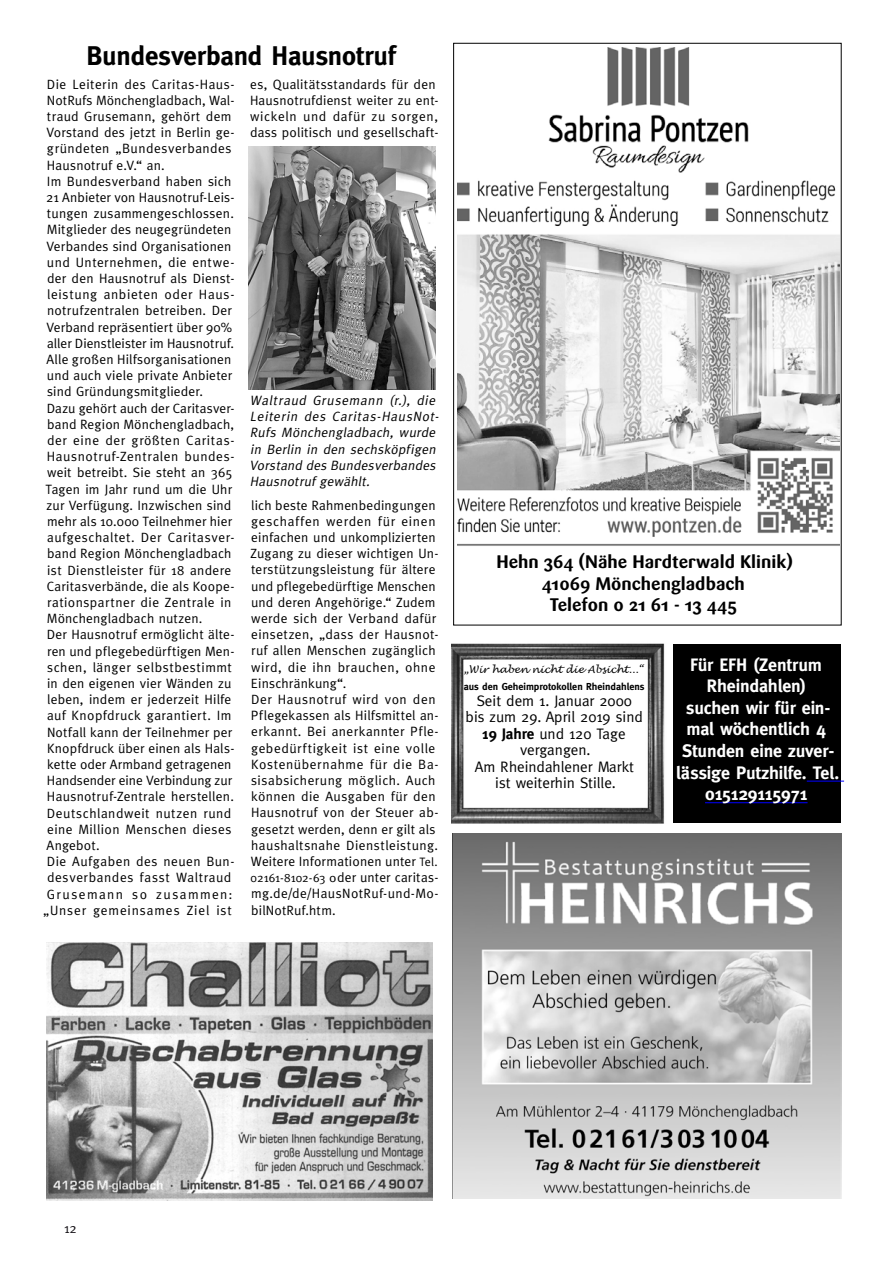
<style>
.page{position:relative;width:893px;height:1263px;background:#fff}
.page>*{position:absolute;margin:0;border:0;box-sizing:border-box;transform-origin:0 0}
.t1{font:700 27px "Meta";letter-spacing:-.01em;color:#000}
.t2{font:700 18px/21.6px "Meta";letter-spacing:-.01em;color:#fff;text-align:center}
.t3{font:700 18px/21.6px "Sari";color:#000;text-align:center}
.t4{font:15.15px/16.4px "Meta";color:#000;text-align:center}
.t5{font:13.5px/16.2px "Meta";letter-spacing:.025em;color:#000}
.t6{font:italic 13.5px/16.2px "Meta";color:#000}
.t7{font:13.5px "Meta";letter-spacing:.005em;color:#000}
.t8{font:13.5px "Meta";letter-spacing:.045em;color:#000}
.t9{font:13.5px "Meta";color:#000}
.t10{font:13.5px "Meta";letter-spacing:.05em;color:#000}
.t11{font:13.5px "Meta";letter-spacing:.065em;color:#000}
.t12{font:13.5px "Meta";letter-spacing:.105em;color:#000}
.t13{font:13.5px "Meta";color:#141116}
.t14{font:700 10.2px "Meta";color:#000}
.t15{font:italic 10.2px "Lucida Handwriting";color:#000}
.s1{font-size:12.15px}
.s2{font-weight:700}
</style>
<div class="page">
<img style="left:458px;top:48px;width:381px;height:498px">
<img style="left:453px;top:833px;width:389px;height:366px">
<img style="left:452px;top:643px;width:213px;height:181px">
<img style="left:47px;top:943px;width:385px;height:258px">
<div style="left:673px;top:644px;width:168px;height:179px;background:#000"></div>
<hr style="left:807px;top:781px;width:37px;height:1px;background:#00f">
<hr style="left:705px;top:802px;width:102px;height:1px;background:#00f">
<img style="left:248px;top:147px;width:188px;height:242px">
<h1 class="t1" style="left:87px;top:40px;width:310px">Bundesverband Hausnotruf</h1>
<p class="t5" style="left:47px;top:76px;width:189px">Die Leiterin des Caritas-Haus-</p>
<p class="t7" style="left:47px;top:92px;width:189px">NotRufs Mönchengladbach, Wal-</p>
<p class="t5" style="left:47px;top:108px;width:186px">traud Grusemann, gehört dem</p>
<p class="t5" style="left:46px;top:124px;width:189px">Vorstand des jetzt in Berlin ge-</p>
<p class="t5" style="left:47px;top:140px;width:186px">gründeten „Bundesverbandes</p>
<p class="t5" style="left:47px;top:157px;width:119px">Hausnotruf e.V.“ an.</p>
<p class="t5" style="left:47px;top:173px;width:186px">Im Bundesverband haben sich</p>
<p class="t7" style="left:46px;top:189px;width:190px">21 Anbieter von Hausnotruf-Leis-</p>
<p class="t5" style="left:47px;top:205px;width:188px">tungen zusammengeschlossen.</p>
<p class="t5" style="left:47px;top:221px;width:186px">Mitglieder des neugegründeten</p>
<p class="t5" style="left:46px;top:238px;width:186px">Verbandes sind Organisationen</p>
<p class="t5" style="left:47px;top:254px;width:189px">und Unternehmen, die entwe-</p>
<p class="t5" style="left:47px;top:270px;width:189px">der den Hausnotruf als Dienst-</p>
<p class="t10" style="left:47px;top:287px;width:189px">leistung anbieten oder Haus-</p>
<p class="t5" style="left:47px;top:302px;width:186px">notrufzentralen betreiben. Der</p>
<p class="t7" style="left:46px;top:319px;width:187px">Verband repräsentiert über 90%</p>
<p class="t9" style="left:47px;top:335px;width:188px">aller Dienstleister im Hausnotruf.</p>
<p class="t5" style="left:47px;top:351px;width:186px">Alle großen Hilfsorganisationen</p>
<p class="t5" style="left:47px;top:367px;width:187px">und auch viele private Anbieter</p>
<p class="t5" style="left:47px;top:383px;width:157px">sind Gründungsmitglieder.</p>
<p class="t7" style="left:47px;top:400px;width:189px">Dazu gehört auch der Caritasver-</p>
<p class="t5" style="left:47px;top:416px;width:188px">band Region Mönchengladbach,</p>
<p class="t10" style="left:47px;top:432px;width:189px">der eine der größten Caritas-</p>
<p class="t5" style="left:47px;top:448px;width:189px">Hausnotruf-Zentralen bundes-</p>
<p class="t5" style="left:47px;top:464px;width:187px">weit betreibt. Sie steht an 365</p>
<p class="t5" style="left:46px;top:481px;width:188px">Tagen im Jahr rund um die Uhr</p>
<p class="t5" style="left:47px;top:497px;width:186px">zur Verfügung. Inzwischen sind</p>
<p class="t5" style="left:47px;top:513px;width:186px">mehr als 10.000 Teilnehmer hier</p>
<p class="t8" style="left:47px;top:530px;width:189px">aufgeschaltet. Der Caritasver-</p>
<p class="t5" style="left:47px;top:545px;width:186px">band Region Mönchengladbach</p>
<p class="t5" style="left:47px;top:562px;width:186px">ist Dienstleister für 18 andere</p>
<p class="t5" style="left:47px;top:578px;width:189px">Caritasverbände, die als Koope-</p>
<p class="t5" style="left:47px;top:594px;width:186px">rationspartner die Zentrale in</p>
<p class="t5" style="left:47px;top:610px;width:157px">Mönchengladbach nutzen.</p>
<p class="t5" style="left:47px;top:626px;width:189px">Der Hausnotruf ermöglicht älte-</p>
<p class="t5" style="left:47px;top:643px;width:189px">ren und pflegebedürftigen Men-</p>
<p class="t8" style="left:47px;top:659px;width:186px">schen, länger selbstbestimmt</p>
<p class="t5" style="left:47px;top:675px;width:186px">in den eigenen vier Wänden zu</p>
<p class="t5" style="left:47px;top:691px;width:186px">leben, indem er jederzeit Hilfe</p>
<p class="t5" style="left:47px;top:707px;width:186px">auf Knopfdruck garantiert. Im</p>
<p class="t5" style="left:47px;top:724px;width:187px">Notfall kann der Teilnehmer per</p>
<p class="t5" style="left:47px;top:740px;width:189px">Knopfdruck über einen als Hals-</p>
<p class="t5" style="left:47px;top:756px;width:186px">kette oder Armband getragenen</p>
<p class="t9" style="left:47px;top:773px;width:187px">Handsender eine Verbindung zur</p>
<p class="t5" style="left:47px;top:788px;width:188px">Hausnotruf-Zentrale herstellen.</p>
<p class="t5" style="left:47px;top:805px;width:186px">Deutschlandweit nutzen rund</p>
<p class="t5" style="left:47px;top:821px;width:186px">eine Million Menschen dieses</p>
<p class="t5" style="left:47px;top:837px;width:55px">Angebot.</p>
<p class="t5" style="left:47px;top:853px;width:189px">Die Aufgaben des neuen Bun-</p>
<p class="t8" style="left:47px;top:870px;width:186px">desverbandes fasst Waltraud</p>
<p class="t12" style="left:47px;top:886px;width:187px">Grusemann so zusammen:</p>
<p class="t11" style="left:43px;top:902px;width:190px">„Unser gemeinsames Ziel ist</p>
<p class="t5" style="left:250px;top:76px;width:190px">es, Qualitätsstandards für den<br>Hausnotrufdienst weiter zu ent&shy;wickeln und dafür zu sorgen, dass politisch und gesellschaft-</p>
<p class="t6" style="left:249px;top:392px;width:193px">Waltraud Grusemann (r.), die<br>Leiterin des Caritas-HausNot-<br>Rufs Mönchengladbach, wurde in Berlin in den sechsköpfigen<br>Vorstand des Bundesverbandes<br>Hausnotruf gewählt.</p>
<p class="t5" style="left:250px;top:497px;width:190px">lich beste Rahmenbedingungen geschaffen werden für einen einfachen und unkomplizierten<br>Zugang zu dieser wichtigen Un&shy;terstützungsleistung für ältere und pflegebedürftige Menschen und deren Angehörige.“ Zudem werde sich der Verband dafür einsetzen, „dass der Hausnot&shy;ruf allen Menschen zugänglich wird, die ihn brauchen, ohne<br>Einschränkung“.<br>Der Hausnotruf wird von den<br>Pflegekassen als Hilfsmittel an&shy;erkannt. Bei anerkannter Pfle&shy;gebedürftigkeit ist eine volle<br>Kostenübernahme für die Ba&shy;sisabsicherung möglich. Auch können die Ausgaben für den<br>Hausnotruf von der Steuer ab&shy;gesetzt werden, denn er gilt als haushaltsnahe Dienstleistung.<br>Weitere Informationen unter <span class="s1">Tel.<br>02161-8102-63 o</span>der unter caritas&shy;mg.de/de/HausNotRuf-und-Mo&shy;bilNotRuf.htm.</p>
<h2 class="t3" style="left:496px;top:551px;width:298px">Hehn 364 (Nähe Hardterwald Klinik)<br>41069 Mönchengladbach<br>Telefon 0 21 61 - 13 445</h2>
<p class="t15" style="left:463px;top:663px;width:182px">„Wir haben nicht die Absicht...“</p>
<p class="t14" style="left:464px;top:680px;width:182px">aus den Geheimprotokollen Rheindahlens</p>
<p class="t4" style="left:466px;top:692px;width:179px">Seit dem 1. Januar 2000 bis zum 29. April 2019 sind<br><span class="s2">19 Jahre</span> und 120 Tage vergangen.<br>Am Rheindahlener Markt ist weiterhin Stille.</p>
<h2 class="t2" style="left:676px;top:653px;width:164px">Für EFH (Zentrum<br>Rheindahlen)<br>suchen wir für ein&shy;mal wöchentlich 4<br>Stunden eine zuver&shy;lässige Putzhilfe. Tel.<br>015129115971</h2>
<p class="t13" style="left:64px;top:1220px;width:14px">12</p>
</div>
